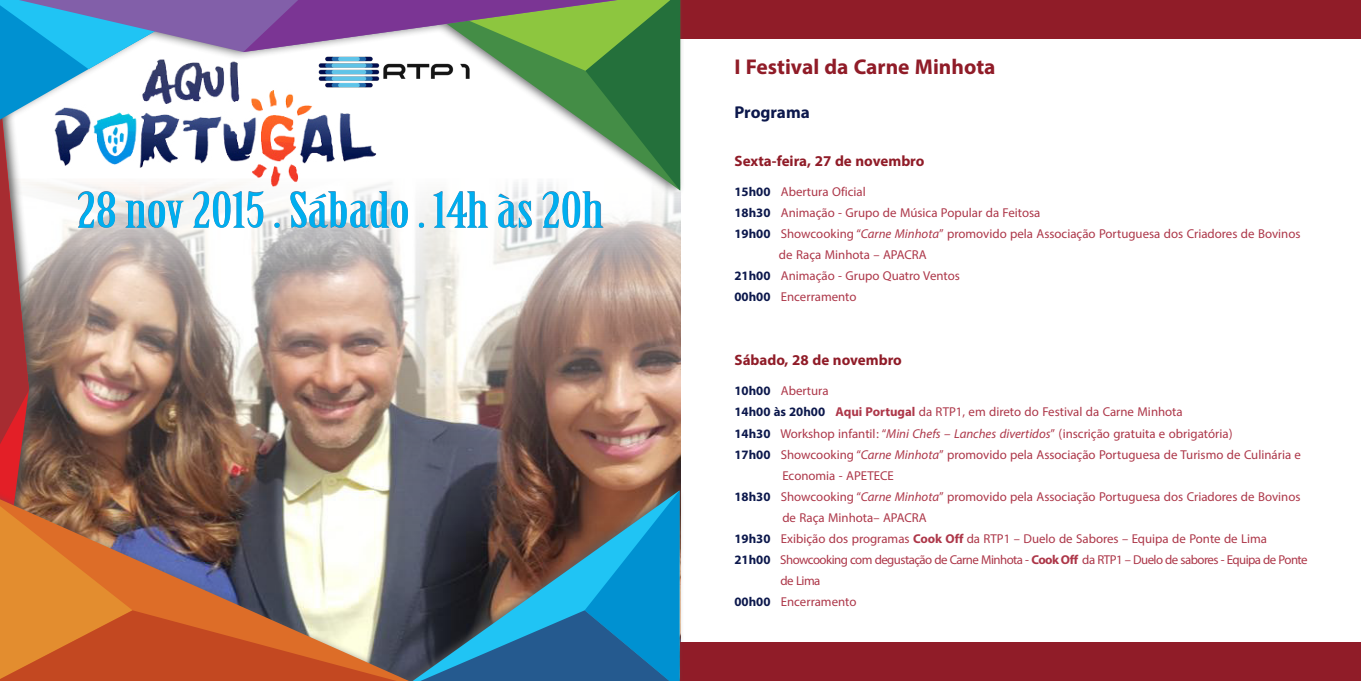
<style>
.page{position:relative;width:1361px;height:681px;background:#fff}
.page>*{position:absolute;margin:0;border:0;box-sizing:border-box;transform-origin:0 0}
.t1{font:48px "Birch Std";color:#00aeef;scale:1.45 1}
.t2{font:700 30px "Myriad Arabic";color:#901c28}
.t3{font:700 24px "Myriad Arabic";color:#0c184c}
.t4{font:700 21px "Myriad Arabic";color:#901c28}
.t5{font:18px "Myriad Arabic";color:#ad3749}
.t6{font:18px "Myriad Arabic";letter-spacing:-.03em;color:#ad3749}
.s1{font-weight:700;color:#0c184c}
.s2{font-style:italic}
.s3{font-weight:700}
</style>
<div class="page">
<div style="left:680px;top:0;width:681px;height:39px;background:#901c28"></div>
<div style="left:680px;top:641px;width:681px;height:39px;background:#901c28"></div>
<img style="left:0;top:0;width:680px;height:680px">
<div style="left:78px;top:191px;width:525px;height:37px;background:#1f3b6f;opacity:.75"></div>
<img style="left:51px;top:52px;width:328px;height:140px">
<img style="left:317px;top:54px;width:154px;height:35px">
<h1 class="t1" style="left:77px;top:183px;width:364px">28 nov 2015 . Sábado . 14h às 20h</h1>
<h2 class="t2" style="left:734px;top:46px;width:262px">I Festival da Carne Minhota</h2>
<h3 class="t3" style="left:734px;top:96px;width:77px">Programa</h3>
<p class="t4" style="left:734px;top:146px;width:191px">Sexta-feira, 27 de novembro</p>
<p class="t5" style="left:734px;top:179px;width:133px"><span class="s1">15h00</span> Abertura Oficial</p>
<p class="t5" style="left:734px;top:200px;width:307px"><span class="s1">18h30</span> Animação - Grupo de Música Popular da Feitosa</p>
<p class="t5" style="left:734px;top:221px;width:567px"><span class="s1">19h00</span> Showcooking “<span class="s2">Carne Minhota</span>” promovido pela Associação Portuguesa dos Criadores de Bovinos</p>
<p class="t5" style="left:779px;top:242px;width:149px">de Raça Minhota – APACRA</p>
<p class="t5" style="left:734px;top:263px;width:227px"><span class="s1">21h00</span> Animação - Grupo Quatro Ventos</p>
<p class="t5" style="left:734px;top:284px;width:123px"><span class="s1">00h00</span> Encerramento</p>
<p class="t4" style="left:734px;top:346px;width:169px">Sábado, 28 de novembro</p>
<p class="t5" style="left:734px;top:378px;width:96px"><span class="s1">10h00</span> Abertura</p>
<p class="t5" style="left:734px;top:399px;width:450px"><span class="s1">14h00 às 20h00</span> <span class="s3">Aqui Portugal</span> da RTP1, em direto do Festival da Carne Minhota</p>
<p class="t5" style="left:734px;top:420px;width:500px"><span class="s1">14h30</span> Workshop infantil: “<span class="s2">Mini Chefs – Lanches divertidos</span>” (inscrição gratuita e obrigatória)</p>
<p class="t5" style="left:734px;top:441px;width:568px"><span class="s1">17h00</span> Showcooking “<span class="s2">Carne Minhota</span>” promovido pela Associação Portuguesa de Turismo de Culinária e</p>
<p class="t5" style="left:782px;top:462px;width:113px">Economia - APETECE</p>
<p class="t5" style="left:734px;top:483px;width:567px"><span class="s1">18h30</span> Showcooking “<span class="s2">Carne Minhota</span>” promovido pela Associação Portuguesa dos Criadores de Bovinos</p>
<p class="t5" style="left:782px;top:504px;width:146px">de Raça Minhota– APACRA</p>
<p class="t5" style="left:734px;top:525px;width:534px"><span class="s1">19h30</span> Exibição dos programas <span class="s3">Cook Off</span> da RTP1 – Duelo de Sabores – Equipa de Ponte de Lima</p>
<p class="t6" style="left:734px;top:546px;width:575px"><span class="s1">21h00</span> Showcooking com degustação de Carne Minhota - <span class="s3">Cook Off</span> da RTP1 – Duelo de sabores - Equipa de Ponte</p>
<p class="t5" style="left:780px;top:567px;width:41px">de Lima</p>
<p class="t5" style="left:734px;top:588px;width:123px"><span class="s1">00h00</span> Encerramento</p>
</div>
